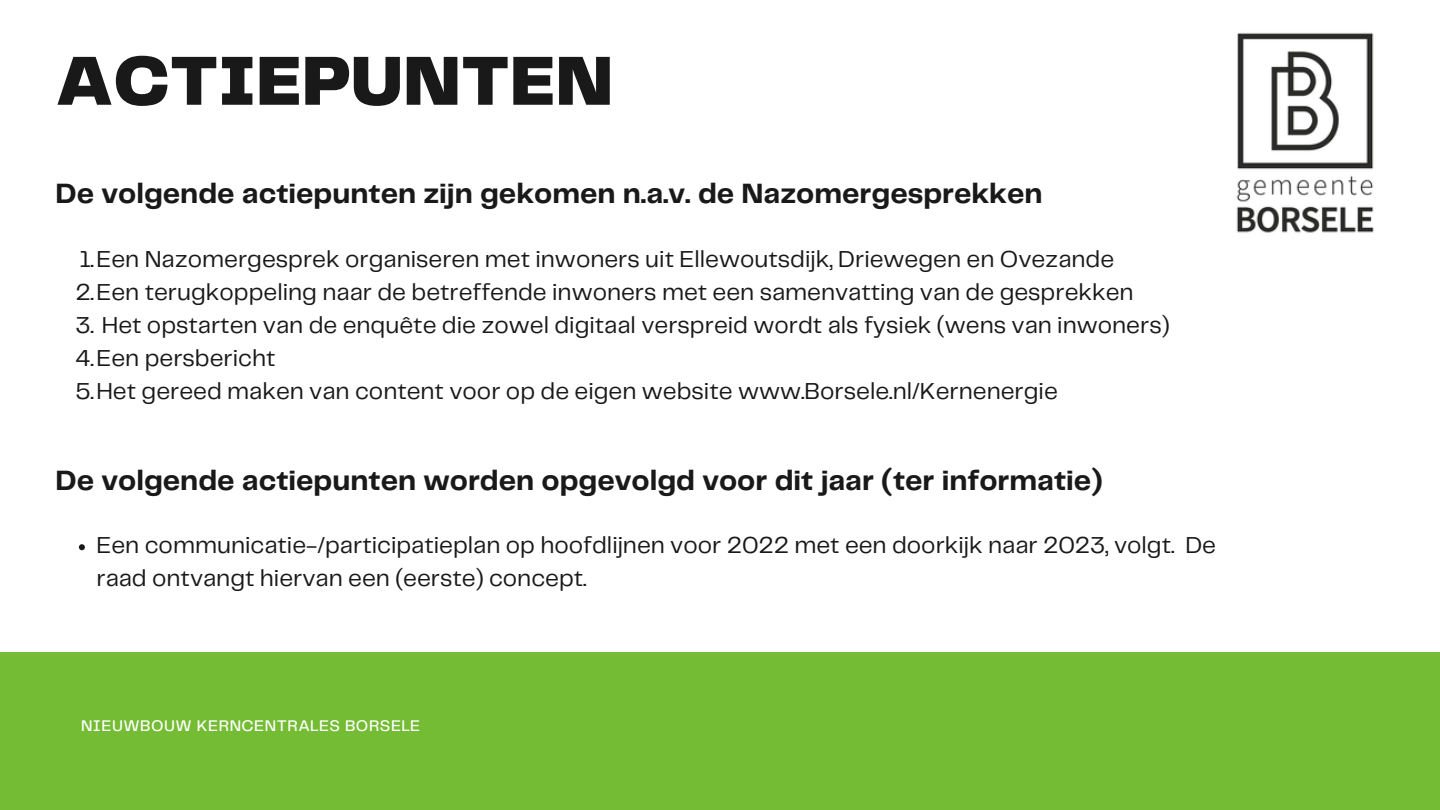
<style>
.page{position:relative;width:1440px;height:810px;background:#fff}
.page>*{position:absolute;margin:0;border:0;box-sizing:border-box;transform-origin:0 0}
.t1{font:900 72px "Telegraf";color:#191919}
.t2{font:700 29px "Telegraf";color:#191919}
.t3{font:24px/33px "Telegraf";color:#191919}
.t4{font:500 16px "Telegraf";letter-spacing:.03em;color:#fff}
</style>
<div class="page">
<div style="left:0;top:653px;width:1440px;height:157px;background:#74bc34"></div>
<svg style="left:79px;top:544px;width:6px;height:6px"></svg>
<img style="left:1236px;top:33px;width:138px;height:200px">
<h1 class="t1" style="left:56px;top:50px;width:559px">ACTIEPUNTEN</h1>
<p class="t2" style="left:56px;top:181px;width:988px">De volgende actiepunten zijn gekomen n.a.v. de Nazomergesprekken</p>
<p class="t3" style="left:75px;top:243px;width:1060px">1.Een Nazomergesprek organiseren met inwoners uit Ellewoutsdijk, Driewegen en Ovezande<br>2.Een terugkoppeling naar de betreffende inwoners met een samenvatting van de gesprekken</p>
<p class="t3" style="left:75px;top:309px;width:1096px">3. Het opstarten van de enquête die zowel digitaal verspreid wordt als fysiek (wens van inwoners)<br>4.Een persbericht<br>5.Het gereed maken van content voor op de eigen website www.Borsele.nl/Kernenergie</p>
<p class="t2" style="left:56px;top:468px;width:1049px">De volgende actiepunten worden opgevolgd voor dit jaar (ter informatie)</p>
<p class="t3" style="left:96px;top:530px;width:1121px">Een communicatie-/participatieplan op hoofdlijnen voor 2022 met een doorkijk naar 2023, volgt. De raad ontvangt hiervan een (eerste) concept.</p>
<p class="t4" style="left:81px;top:719px;width:341px">NIEUWBOUW KERNCENTRALES BORSELE</p>
</div>
